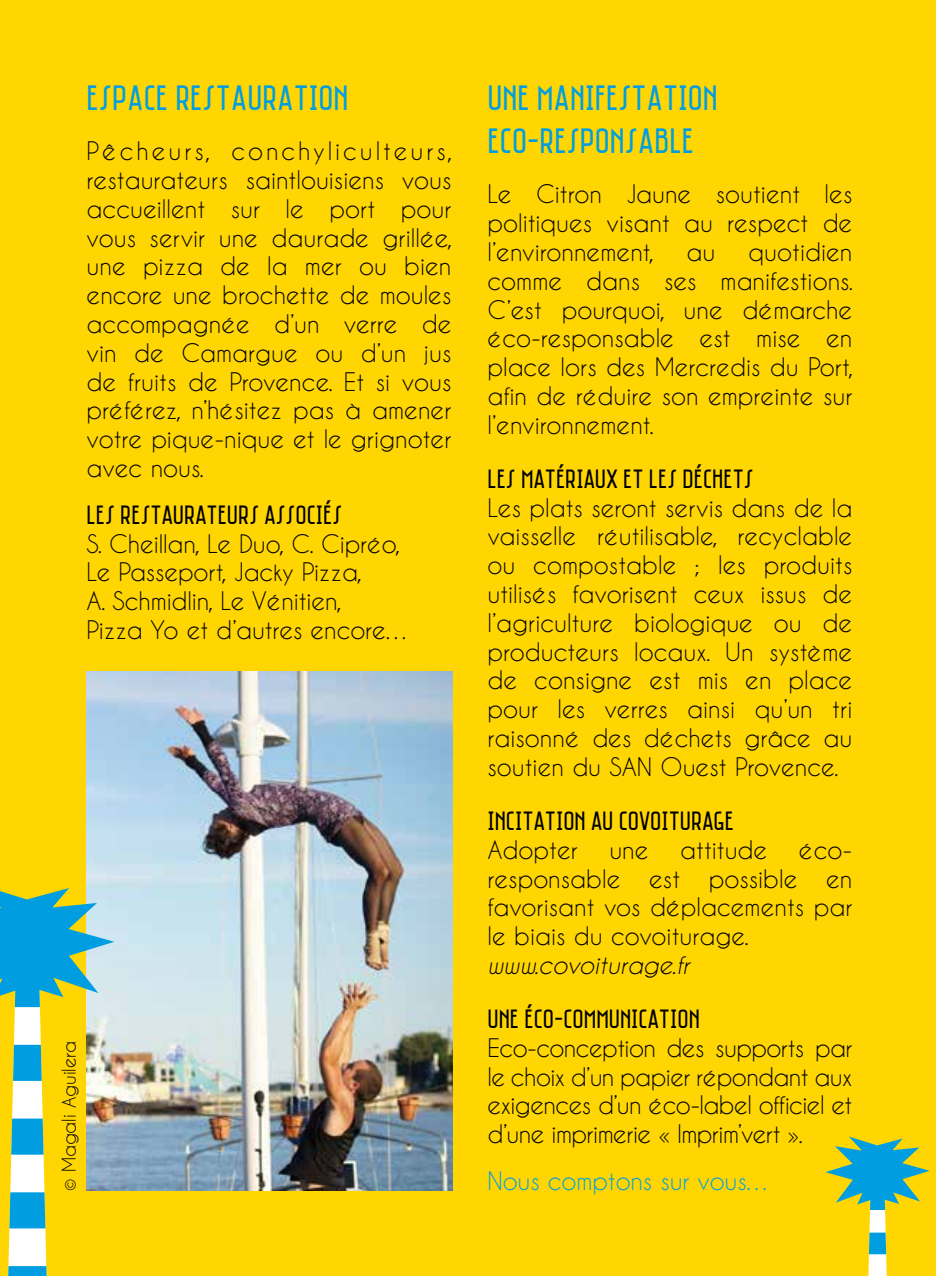
<style>
.page{position:relative;width:936px;height:1276px;background:#fff}
.page>*{position:absolute;margin:0;border:0;box-sizing:border-box;transform-origin:0 0}
.t1{font:36px/43.2px "Saniretro";color:#009ee0}
.t2{font:27px "Saniretro";color:#000}
.t3{font:24px/28.8px "Caviar Dreams";color:#000;text-align:justify}
.t4{font:24px "Caviar Dreams";letter-spacing:-.005em;color:#009ee0}
.t5{font:italic 24px "Caviar Dreams";color:#000}
.t6{font:18px "Caviar Dreams";color:#000}
</style>
<div class="page">
<div style="left:0;top:0;width:935px;height:1276px;background:#ffd601"></div>
<img style="left:87px;top:671px;width:365px;height:520px">
<svg style="left:0;top:888px;width:114px;height:388px"></svg>
<svg style="left:825px;top:1136px;width:104px;height:140px"></svg>
<h1 class="t1" style="left:87px;top:75px;width:263px">ESPACE RESTAURATION</h1>
<p class="t3" style="left:87px;top:136px;width:367px">Pêcheurs, conchyliculteurs, restaurateurs saintlouisiens vous accueillent sur le port pour vous servir une daurade grillée, une pizza de la mer ou bien encore une brochette de moules accompagnée d’un verre de vin de Camargue ou d’un jus de fruits de Provence. Et si vous préférez, n’hésitez pas à amener votre pique-nique et le grignoter avec nous.</p>
<p class="t2" style="left:87px;top:499px;width:257px">LES RESTAURATEURS ASSOCIÉS</p>
<p class="t3" style="left:87px;top:529px;width:326px;text-align:left">S. Cheillan, Le Duo, C. Cipréo,<br>Le Passeport, Jacky Pizza,<br>A. Schmidlin, Le Vénitien,<br>Pizza Yo et d’autres encore…</p>
<p class="t6" style="left:59px;top:1191px;width:152px;rotate:-90deg">© Magali Aguilera</p>
<h1 class="t1" style="left:487px;top:75px;width:232px">UNE MANIFESTATION<br>ECO-RESPONSABLE</h1>
<p class="t3" style="left:487px;top:180px;width:366px">Le Citron Jaune soutient les politiques visant au respect de l’environnement,</p>
<p class="t3" style="left:487px;top:237px;width:367px;text-indent:261px">quotidien comme dans ses manifestions.<br>C’est pourquoi, une démarche éco-responsable est mise en place lors des Mercredis du Port, afin de réduire son empreinte sur l’environnement.</p>
<p class="t2" style="left:487px;top:463px;width:268px">LES MATÉRIAUX ET LES DÉCHETS</p>
<p class="t3" style="left:487px;top:493px;width:366px">Les plats seront servis dans de la vaisselle réutilisable, recyclable ou compostable ; les produits utilisés favorisent ceux issus de l’agriculture biologique ou de producteurs locaux. Un système de consigne est mis en place pour les verres ainsi qu’un tri raisonné des déchets grâce au soutien du SAN Ouest Provence.</p>
<p class="t2" style="left:487px;top:805px;width:248px">INCITATION AU COVOITURAGE</p>
<p class="t3" style="left:487px;top:835px;width:92px">Adopter</p>
<p class="t3" style="left:609px;top:835px;width:41px">une</p>
<p class="t3" style="left:680px;top:835px;width:89px">attitude</p>
<p class="t3" style="left:686px;top:237px;width:30px">au</p>
<p class="t3" style="left:487px;top:835px;width:366px;text-indent:311px">éco&shy;responsable est possible en favorisant vos déplacements par le biais du covoiturage.</p>
<p class="t5" style="left:487px;top:951px;width:203px">www.covoiturage.fr</p>
<p class="t2" style="left:487px;top:1003px;width:214px">UNE ÉCO-COMMUNICATION</p>
<p class="t3" style="left:487px;top:1033px;width:366px">Eco-conception des supports par le choix d’un papier répondant aux exigences d’un éco-label officiel et d’une imprimerie « Imprim’vert ».</p>
<p class="t4" style="left:487px;top:1167px;width:286px">Nous comptons sur vous…</p>
</div>
